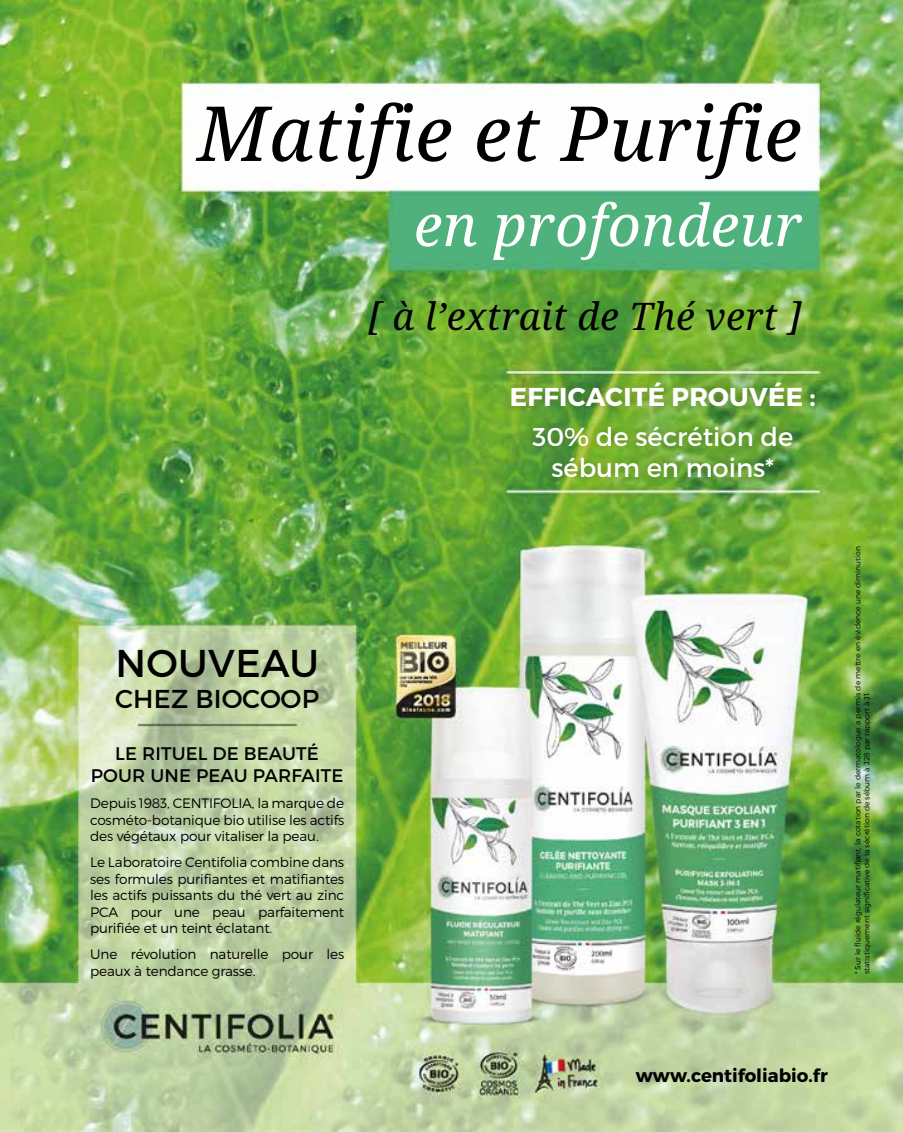
<style>
.page{position:relative;width:903px;height:1132px;background:#fff}
.page>*{position:absolute;margin:0;border:0;box-sizing:border-box;transform-origin:0 0}
.t1{font:italic 75.95px "Droid Serif";letter-spacing:.01em;color:#000}
.t2{font:italic 57.75px "Droid Serif";letter-spacing:.01em;color:#fff}
.t3{font:38.68px "Montserrat";letter-spacing:.01em;color:#000}
.t4{font:italic 37.98px "Droid Serif";letter-spacing:.01em;color:#000}
.t5{font:25.9px/31px "Montserrat";color:#fff;text-align:center}
.t6{font:700 25.9px "Montserrat";letter-spacing:.01em;color:#fff}
.t7{font:25.9px "Montserrat";letter-spacing:.01em;color:#000}
.t8{font:18.2px/21.9px "Montserrat";letter-spacing:.01em;color:#000;text-align:center}
.t9{font:700 18.2px "Montserrat";color:#000}
.t10{font:300 13.65px/16.4px "Montserrat";letter-spacing:-.01em;color:#000;text-align:justify}
.t11{font:300 7.52px/9.1px "Montserrat";color:#000}
</style>
<div class="page">
<img style="left:0;top:0;width:903px;height:1131px">
<h1 class="t1" style="left:197px;top:90px;width:606px">Matifie et Purifie</h1>
<h2 class="t2" style="left:414px;top:192px;width:389px">en profondeur</h2>
<h3 class="t4" style="left:368px;top:295px;width:435px">[ à l’extrait de Thé vert ]</h3>
<h3 class="t3" style="left:115px;top:639px;width:205px">NOUVEAU</h3>
<h3 class="t7" style="left:115px;top:682px;width:205px">CHEZ BIOCOOP</h3>
<h3 class="t8" style="left:91px;top:742px;width:254px">LE RITUEL DE BEAUTÉ<br>POUR UNE PEAU PARFAITE</h3>
<p class="t10" style="left:90px;top:794px;width:256px">Depuis 1983, CENTIFOLIA, la marque de cosméto-botanique bio utilise les actifs des végétaux pour vitaliser la peau.</p>
<p class="t10" style="left:90px;top:853px;width:256px">Le Laboratoire Centifolia combine dans ses formules purifiantes et matifiantes les actifs puissants du thé vert au zinc PCA pour une peau parfaitement purifiée et un teint éclatant.</p>
<p class="t10" style="left:90px;top:945px;width:256px">Une révolution naturelle pour les peaux à tendance grasse.</p>
<h3 class="t6" style="left:510px;top:381px;width:307px">EFFICACITÉ PROUVÉE :</h3>
<h3 class="t5" style="left:532px;top:421px;width:262px">30% de sécrétion de sébum en moins*</h3>
<p class="t11" style="left:853px;top:974px;width:430px;rotate:-90deg">* Sur le fluide régulateur matifiant, la cotation par le dermatologue a permis de mettre en évidence une diminution statistiquement significative de la sécrétion de sébum à J28 par rapport à J1</p>
<h3 class="t9" style="left:636px;top:1063px;width:193px">www.centifoliabio.fr</h3>
</div>
